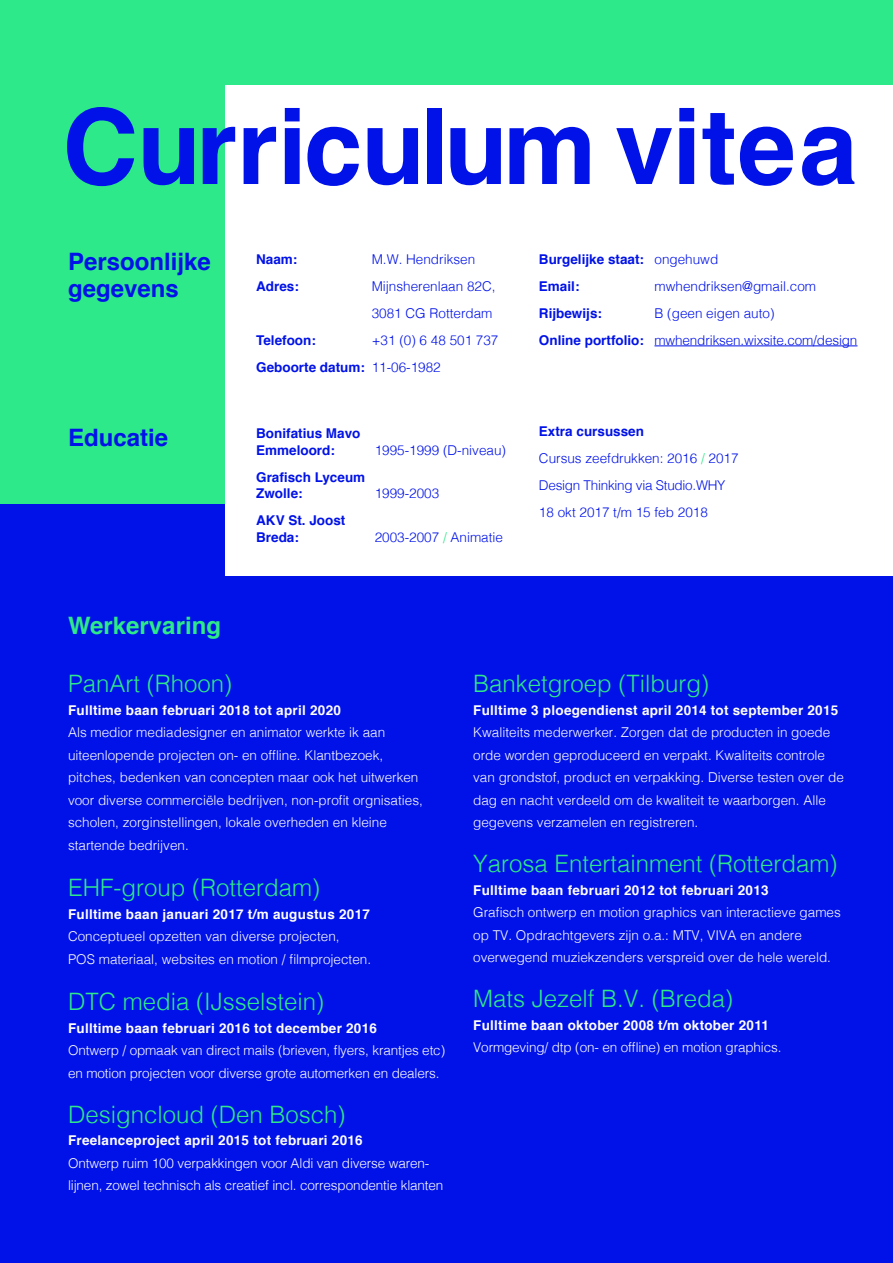
<style>
.page{position:relative;width:893px;height:1263px;background:#fff}
.page>*{position:absolute;margin:0;border:0;box-sizing:border-box;transform-origin:0 0}
.t1{font:700 105px "Helvetica";letter-spacing:-.01em;color:#0012e7}
.t2{font:300 24px "Helvetica";color:#2ee98a}
.t3{font:700 24px/27px "Helvetica";color:#0012e7}
.t4{font:700 24px "Helvetica";color:#2ee98a}
.t5{font:300 13.5px/22.5px "Helvetica";color:#fff}
.t6{font:300 13.5px/27px "Helvetica";color:#0012e7}
.t7{font:700 13.5px "Helvetica";letter-spacing:.02em;color:#fff}
.t8{font:700 13.5px/16.5px "Helvetica";color:#0012e7}
.s1{font-weight:700}
.s2{font-weight:300}
.s3{color:#2ee98a}
</style>
<div class="page">
<div style="left:0;top:0;width:893px;height:591px;background:#2ee98a"></div>
<div style="left:0;top:505px;width:893px;height:758px;background:#0012e7"></div>
<div style="left:225px;top:85px;width:668px;height:490px;background:#fff"></div>
<hr style="left:654px;top:346px;width:203px;height:1px;background:#0012e7">
<h1 class="t1" style="left:62px;top:62px;width:797px">Curriculum vitea</h1>
<h2 class="t3" style="left:68px;top:248px;width:144px">Persoonlijke gegevens</h2>
<p class="t8" style="left:256px;top:251px;width:43px">Naam:</p>
<p class="t6" style="left:372px;top:245px;width:105px">M.W. Hendriksen</p>
<p class="t8" style="left:256px;top:278px;width:44px">Adres:</p>
<p class="t6" style="left:372px;top:272px;width:125px">Mijnsherenlaan 82C,<br>3081 CG Rotterdam</p>
<p class="t8" style="left:256px;top:332px;width:61px">Telefoon:</p>
<p class="t6" style="left:256px;top:326px;width:244px;text-indent:116px">+31 (0) 6 48 501 737<br><span class="s1">Geboorte datum:</span> 11-06-1982</p>
<p class="t8" style="left:539px;top:246px;width:181px;line-height:27px">Burgelijke staat: <span class="s2">ongehuwd<br></span>Email:</p>
<p class="t6" style="left:654px;top:272px;width:163px">mwhendriksen@gmail.com</p>
<p class="t6" style="left:539px;top:299px;width:320px;text-indent:116px">B (geen eigen auto)<br><span class="s1">Online portfolio:</span> mwhendriksen.wixsite.com/design</p>
<p class="t8" style="left:539px;top:305px;width:65px">Rijbewijs:</p>
<h2 class="t3" style="left:68px;top:424px;width:102px">Educatie</h2>
<p class="t6" style="left:539px;top:417px;width:201px"><span class="s1">Extra cursussen<br></span>Cursus zeefdrukken: 2016 <span class="s3">/</span> 2017<br>Design Thinking via Studio.WHY<br>18 okt 2017 t/m 15 feb 2018</p>
<p class="t8" style="left:256px;top:425px;width:106px">Bonifatius Mavo<br>Emmeloord:</p>
<p class="t6" style="left:375px;top:435px;width:133px">1995-1999 (D-niveau)</p>
<p class="t8" style="left:256px;top:469px;width:111px">Grafisch Lyceum<br>Zwolle:</p>
<p class="t6" style="left:375px;top:479px;width:66px">1999-2003</p>
<p class="t8" style="left:256px;top:512px;width:91px">AKV St. Joost<br>Breda:</p>
<p class="t6" style="left:375px;top:522px;width:130px">2003-2007 <span class="s3">/</span> Animatie</p>
<h2 class="t4" style="left:68px;top:606px;width:154px">Werkervaring</h2>
<h2 class="t2" style="left:68px;top:663px;width:166px">PanArt (Rhoon)</h2>
<p class="t7" style="left:68px;top:699px;width:274px">Fulltime baan februari 2018 tot april 2020</p>
<p class="t5" style="left:68px;top:720px;width:356px">Als medior mediadesigner en animator werkte ik aan uiteen-lopende projecten on- en offline. Klantbezoek, pitches, bedenken van concepten maar ook het uitwerken voor diverse commerciële bedrijven, non-profit orgnisaties, scholen, zorginstellingen, lokale overheden en kleine startende bedrijven.</p>
<h2 class="t2" style="left:68px;top:867px;width:254px">EHF-group (Rotterdam)</h2>
<p class="t7" style="left:68px;top:903px;width:303px">Fulltime baan januari 2017 t/m augustus 2017</p>
<p class="t5" style="left:68px;top:924px;width:305px">Conceptueel opzetten van diverse projecten,<br>POS materiaal, websites en motion / filmprojecten.</p>
<h2 class="t2" style="left:68px;top:981px;width:258px">DTC media (IJsselstein)</h2>
<p class="t7" style="left:68px;top:1017px;width:310px">Fulltime baan februari 2016 tot december 2016</p>
<p class="t5" style="left:68px;top:1038px;width:379px">Ontwerp / opmaak van direct mails (brieven, flyers, krantjes etc) en motion projecten voor diverse grote automerken en dealers.</p>
<h2 class="t2" style="left:68px;top:1094px;width:279px">Designcloud (Den Bosch)</h2>
<p class="t7" style="left:68px;top:1130px;width:296px">Freelanceproject april 2015 tot februari 2016</p>
<p class="t5" style="left:68px;top:1151px;width:377px">Ontwerp ruim 100 verpakkingen voor Aldi van diverse waren&shy;lijnen, zowel technisch als creatief incl. correspondentie klanten</p>
<h2 class="t2" style="left:473px;top:663px;width:238px">Banketgroep (Tilburg)</h2>
<p class="t7" style="left:473px;top:699px;width:367px">Fulltime 3 ploegendienst april 2014 tot september 2015</p>
<p class="t5" style="left:473px;top:720px;width:372px">Kwaliteits mederwerker. Zorgen dat de producten in goede orde worden geproduceerd en verpakt. Kwaliteits controle van grondstof, product en verpakking. Diverse testen over de dag en nacht verdeeld om de kwaliteit te waarborgen. Alle gegevens verzamelen en registreren.</p>
<h2 class="t2" style="left:473px;top:843px;width:366px">Yarosa Entertainment (Rotterdam)</h2>
<p class="t7" style="left:473px;top:879px;width:297px">Fulltime baan februari 2012 tot februari 2013</p>
<p class="t5" style="left:473px;top:900px;width:369px">Grafisch ontwerp en motion graphics van interactieve games op TV. Opdrachtgevers zijn o.a.: MTV, VIVA en andere overwegend muziekzenders verspreid over de hele wereld.</p>
<h2 class="t2" style="left:473px;top:978px;width:262px">Mats Jezelf B.V. (Breda)</h2>
<p class="t7" style="left:473px;top:1014px;width:297px">Fulltime baan oktober 2008 t/m oktober 2011</p>
<p class="t5" style="left:473px;top:1035px;width:310px">Vormgeving/ dtp (on- en offline) en motion graphics.</p>
</div>
